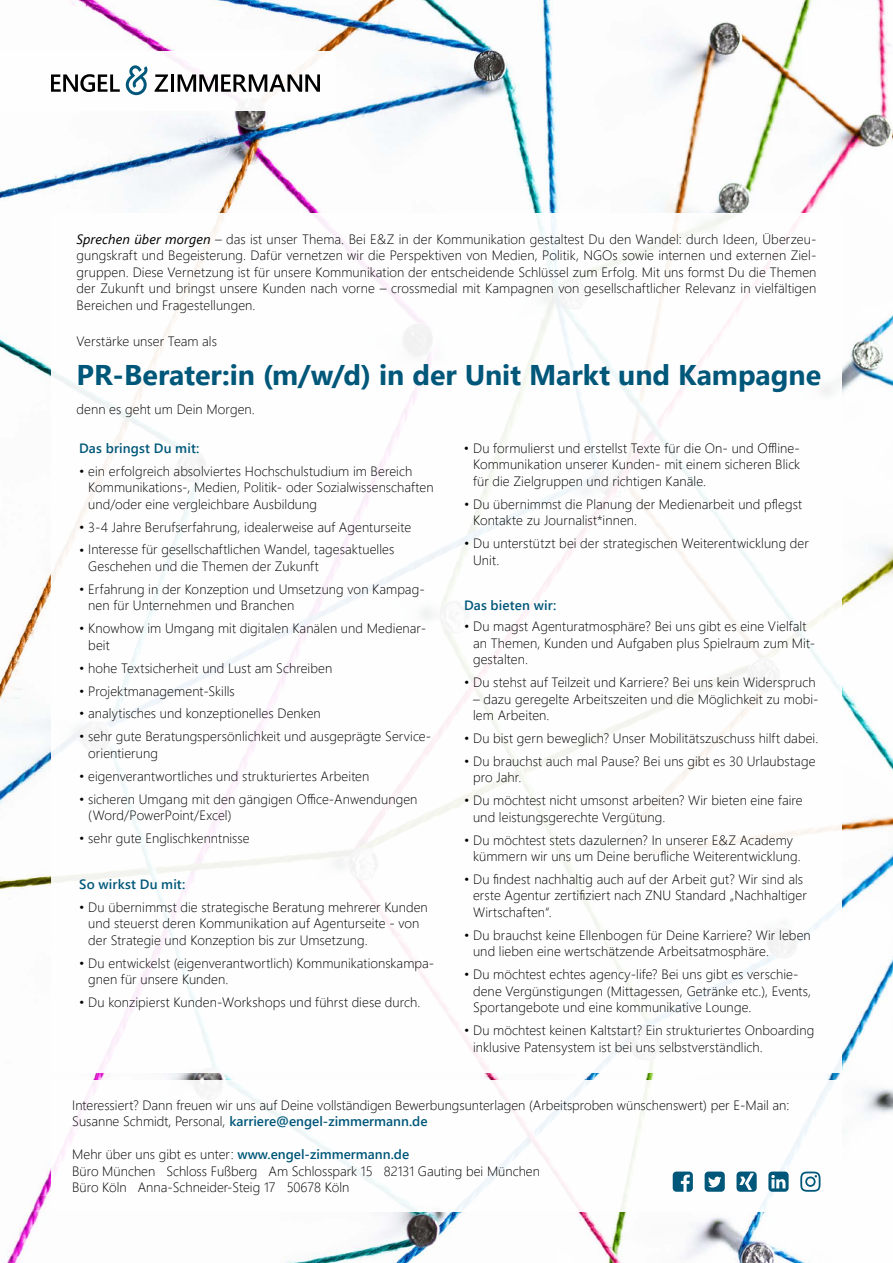
<style>
.page{position:relative;width:893px;height:1263px;background:#fff}
.page>*{position:absolute;margin:0;border:0;box-sizing:border-box;transform-origin:0 0}
.t1{font:700 28.5px "Segoe UI";color:#005779}
.t2{font:300 13.5px/16.5px "Segoe UI";letter-spacing:.005em;color:#000}
.t3{font:600 13.5px "Segoe UI";letter-spacing:.015em;color:#005779}
.s1{font-weight:400;font-style:italic}
.s2{font-family:"Segoe UI Light";font-weight:400}
.s3{font-style:inherit}
.s4{font-weight:600;color:#005779}
</style>
<div class="page">
<img style="left:0;top:0;width:893px;height:1263px">
<div style="left:51px;top:213px;width:791px;height:860px;background:#fff"></div>
<div style="left:51px;top:1080px;width:791px;height:132px;background:#fff"></div>
<svg style="left:800px;top:1171px;width:20px;height:21px"></svg>
<svg style="left:768px;top:1171px;width:21px;height:21px"></svg>
<svg style="left:736px;top:1171px;width:21px;height:21px"></svg>
<svg style="left:705px;top:1171px;width:20px;height:21px"></svg>
<svg style="left:673px;top:1171px;width:20px;height:21px"></svg>
<div style="left:0;top:52px;width:336px;height:59px;background:#fff"></div>
<svg style="left:126px;top:65px;width:22px;height:30px"></svg>
<svg style="left:51px;top:74px;width:69px;height:18px"></svg>
<svg style="left:155px;top:74px;width:13px;height:18px"></svg>
<hr style="left:171px;top:74px;width:3px;height:18px;background:#000">
<svg style="left:178px;top:74px;width:142px;height:18px"></svg>
<p class="t2" style="left:77px;top:230px;width:741px;text-align:justify"><span class="s1">Sprechen über morgen</span> – das ist unser Thema. Bei E&amp;Z in der Kommunikation gestaltest Du den Wandel: durch Ideen, Überzeu&shy;gungskraft und Begeisterung. Dafür vernetzen wir die Perspektiven von Medien, Politik, NGOs sowie internen und externen Ziel&shy;gruppen. Diese Vernetzung ist für unsere Kommunikation der entscheidende Schlüssel zum Erfolg. Mit uns formst Du die Themen der Zukunft und bringst unsere Kunden nach vorne – crossmedial mit Kampagnen von gesellschaftlicher Relevanz in vielfältigen Bereichen und Fragestellungen.</p>
<p class="t2" style="left:77px;top:332px;width:142px">Verstärke unser Team <span class="s2">als</span></p>
<h1 class="t1" style="left:77px;top:348px;width:746px"><span class="s3">PR‐</span>Berat<span class="s3">er:in</span> (m/w/d) in der Unit Markt und Kampagne</h1>
<p class="t2" style="left:77px;top:400px;width:180px">denn es geht um Dein Morgen.</p>
<p class="t3" style="left:79px;top:435px;width:122px">Das bringst Du mit:</p>
<p class="t2" style="left:88px;top:461px;width:347px;text-indent:-9px">• ein erfolgreich absolviertes Hochschulstudium im Bereich<br>Kommunikations-, Medien, Politik- oder Sozialwissenschaften und/oder eine vergleichbare Ausbildung</p>
<p class="t2" style="left:79px;top:517px;width:333px">• 3-4 Jahre Berufserfahrung, idealerweise auf Agenturseite</p>
<p class="t2" style="left:88px;top:540px;width:308px;text-indent:-9px">• Interesse für gesellschaftlichen Wandel, tagesaktuelles<br>Geschehen und die Themen der Zukunft</p>
<p class="t2" style="left:88px;top:580px;width:338px;text-indent:-9px">• Erfahrung in der Konzeption und Umsetzung von Kampag&shy;nen für Unternehmen und Branchen</p>
<p class="t2" style="left:88px;top:619px;width:339px;text-indent:-9px">• Knowhow im Umgang mit digitalen Kanälen und Medienar&shy;beit</p>
<p class="t2" style="left:79px;top:658px;width:255px">• hohe Textsicherheit und Lust am Schreiben</p>
<p class="t2" style="left:79px;top:681px;width:157px">• Projektmanagement-Skills</p>
<p class="t2" style="left:79px;top:704px;width:243px">• analytisches und konzeptionelles Denken</p>
<p class="t2" style="left:88px;top:727px;width:345px;text-indent:-9px">• sehr gute Beratungspersönlichkeit und ausgeprägte Service&shy;orientierung</p>
<p class="t2" style="left:79px;top:766px;width:292px">• eigenverantwortliches und strukturiertes Arbeiten</p>
<p class="t2" style="left:88px;top:789px;width:331px;text-indent:-9px">• sicheren Umgang mit den gängigen Office-Anwendungen (Word/PowerPoint/Excel)</p>
<p class="t2" style="left:79px;top:829px;width:172px">• sehr gute Englischkenntnisse</p>
<p class="t3" style="left:79px;top:871px;width:108px">So wirkst Du mit:</p>
<p class="t2" style="left:88px;top:897px;width:341px;text-indent:-9px">• Du übernimmst die strategische Beratung mehrerer Kunden und steuerst deren Kommunikation auf Agenturseite - von der Strategie und Konzeption bis zur Umsetzung.</p>
<p class="t2" style="left:88px;top:953px;width:347px;text-indent:-9px">• Du entwickelst (eigenverantwortlich) Kommunikationskampa&shy;gnen für unsere Kunden.</p>
<p class="t2" style="left:79px;top:992px;width:343px">• Du konzipierst Kunden-Workshops und führst diese durch.</p>
<p class="t2" style="left:473px;top:439px;width:329px;text-align:justify;text-indent:-9px">• Du formulierst und erstellst Texte für die On- und Offline-Kommunikation unserer Kunden- mit einem sicheren Blick für die Zielgruppen und richtigen Kanäle.</p>
<p class="t2" style="left:473px;top:494px;width:331px;text-indent:-9px">• Du übernimmst die Planung der Medienarbeit und pflegst<br>Kontakte zu Journalist*innen.</p>
<p class="t2" style="left:473px;top:534px;width:337px;text-indent:-9px">• Du unterstützt bei der strategischen Weiterentwicklung der<br>Unit.</p>
<p class="t3" style="left:464px;top:593px;width:94px">Das bieten wir:</p>
<p class="t2" style="left:473px;top:617px;width:344px;text-indent:-9px">• Du magst Agenturatmosphäre? Bei uns gibt es eine Vielfalt an Themen, Kunden und Aufgaben plus Spielraum zum Mit&shy;gestalten.</p>
<p class="t2" style="left:464px;top:673px;width:353px">• Du stehst auf Teilzeit und Karriere? Bei uns kein Widerspruch</p>
<p class="t2" style="left:473px;top:689px;width:347px">– dazu geregelte Arbeitszeiten und die Möglichkeit zu mobi&shy;lem Arbeiten.</p>
<p class="t2" style="left:464px;top:729px;width:356px">• Du bist gern beweglich? Unser Mobilitätszuschuss hilft dabei.</p>
<p class="t2" style="left:473px;top:751px;width:344px;text-indent:-9px">• Du brauchst auch mal Pause? Bei uns gibt es 30 Urlaubstage pro Jahr.</p>
<p class="t2" style="left:473px;top:791px;width:331px;text-indent:-9px">• Du möchtest nicht umsonst arbeiten? Wir bieten eine faire und leistungsgerechte Vergütung.</p>
<p class="t2" style="left:473px;top:830px;width:329px;text-indent:-9px">• Du möchtest stets dazulernen? In unserer E&amp;Z Academy kümmern wir uns um Deine berufliche Weiterentwicklung.</p>
<p class="t2" style="left:473px;top:869px;width:335px;text-indent:-9px">• Du findest nachhaltig auch auf der Arbeit gut? Wir sind als erste Agentur zertifiziert nach ZNU Standard „Nachhaltiger<br>Wirtschaften“.</p>
<p class="t2" style="left:473px;top:925px;width:339px;text-indent:-9px">• Du brauchst keine Ellenbogen für Deine Karriere? Wir leben und lieben eine wertschätzende Arbeitsatmosphäre.</p>
<p class="t2" style="left:473px;top:965px;width:340px;text-indent:-9px">• Du möchtest echtes agency-life? Bei uns gibt es verschie&shy;dene Vergünstigungen (Mittagessen, Getränke etc.), Events,<br>Sportangebote und eine kommunikative Lounge.</p>
<p class="t2" style="left:473px;top:1021px;width:343px;text-indent:-9px">• Du möchtest keinen Kaltstart? Ein strukturiertes Onboarding inklusive Patensystem ist bei uns selbstverständlich.</p>
<p class="t2" style="left:72px;top:1095px;width:719px">Interessiert? Dann freuen wir uns auf Deine vollständigen Bewerbungsunterlagen (Arbeitsproben wünschenswert) per E-Mail an:<br>Susanne Schmidt, Personal, <span class="s4">karriere@engel-zimmermann.de</span></p>
<p class="t2" style="left:72px;top:1145px;width:469px">Mehr über uns gibt es unter: <span class="s4">www.engel-zimmermann.de<br></span>Büro München Schloss Fußberg Am Schlosspark 15 82131 Gauting bei München<br>Büro Köln Anna-Schneider-Steig 17 50678 Köln</p>
</div>
